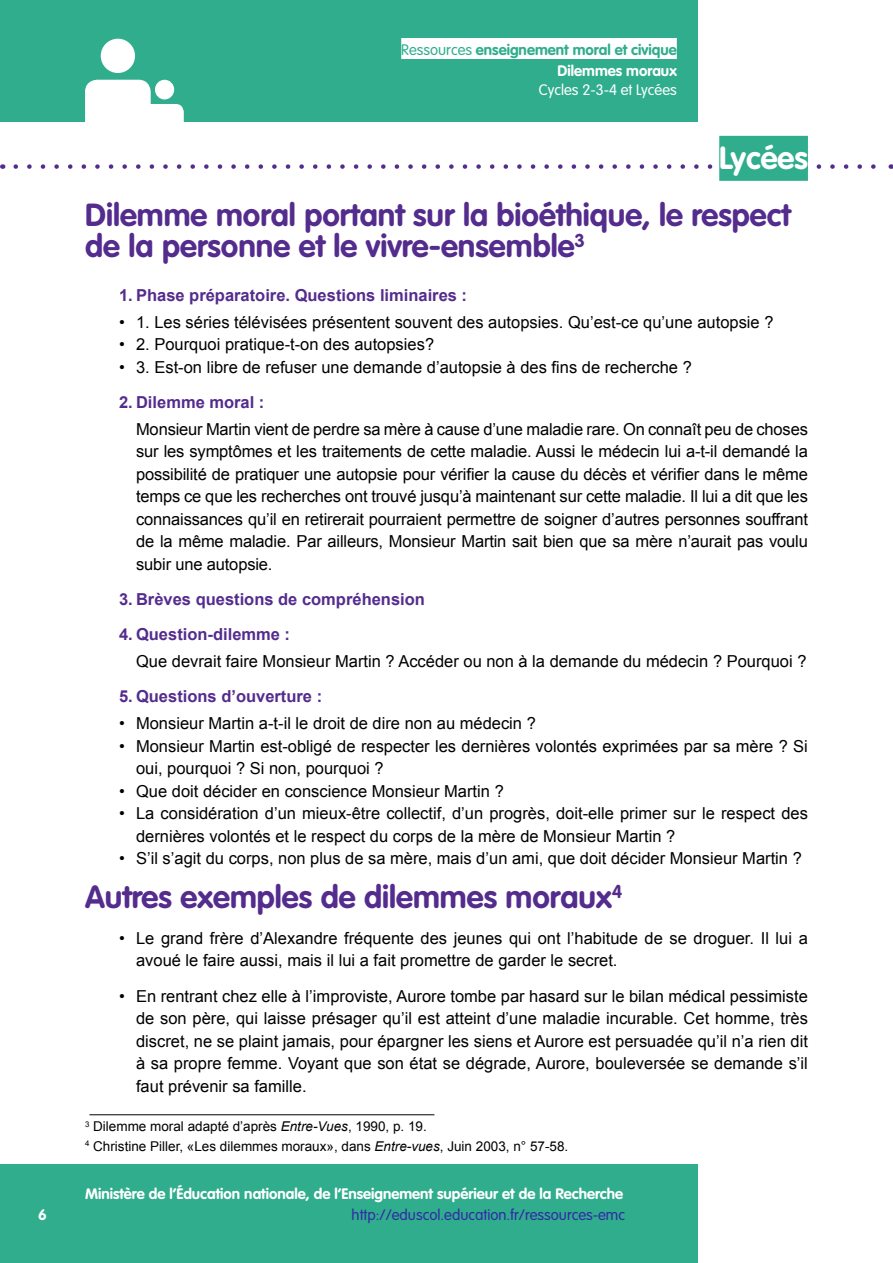
<style>
.page{position:relative;width:893px;height:1263px;background:#fff}
.page>*{position:absolute;margin:0;border:0;box-sizing:border-box;transform-origin:0 0}
.Titre_3{font:700 31.5px/31.5px "VAG Rounded Std";color:#542c8d}
.Titre_1{font:700 31.5px "VAG Rounded Std";color:#fff}
.t1{font:16.5px/22.5px "Arial";color:#000}
.t2{font:700 16.5px "Arial";color:#542c8d}
.t3{font:700 15px "VAG Rounded Std";color:#fff}
.t4{font:700 15px/21px "VAG Rounded Std";color:#2fad8d;text-align:right}
.t5{font:300 15px "VAG Rounded Std";color:#3229a7}
.t6{font:300 15px "VAG Rounded Std";color:#fff}
.t7{font:13.5px "Arial";color:#000}
.s1{font-weight:300}
.s2{color:#fff}
.s3{font-style:italic}
</style>
<div class="page">
<div style="left:0;top:0;width:697px;height:122px;background:#2fad8d"></div>
<div style="left:155px;top:80px;width:19px;height:19px;background:#fff;border-radius:50%"></div>
<div style="left:85px;top:80px;width:66px;height:86px;background:#fff;border-radius:12px"></div>
<div style="left:134px;top:104px;width:50px;height:62px;background:#fff;border-radius:8px"></div>
<div style="left:101px;top:39px;width:34px;height:34px;background:#fff;border-radius:50%"></div>
<div style="left:401px;top:38px;width:276px;height:21px;background:#fff"></div>
<div style="left:0;top:1164px;width:697px;height:99px;background:#2fad8d"></div>
<svg style="left:16px;top:164px;width:860px;height:5px"></svg>
<div style="left:719px;top:136px;width:89px;height:45px;background:#2fad8d"></div>
<hr style="left:89px;top:1114px;width:345px;height:1px;background:#000">
<p class="t4" style="left:401px;top:39px;width:277px"><span class="s1">Ressources</span> enseignement moral et civique<br><span class="s2">Dilemmes moraux</span></p>
<p class="t6" style="left:539px;top:81px;width:139px">Cycles 2-3-4 et Lycées</p>
<h1 class="Titre_1" style="left:719px;top:139px;width:90px">Lycées</h1>
<p class="Titre_3" style="left:85px;top:200px;width:707px">Dilemme moral portant sur la bioéthique, le respect de la personne et le vivre-ensemble<sup>3</sup></p>
<p class="t2" style="left:119px;top:284px;width:350px">1. Phase préparatoire. Questions liminaires :</p>
<p class="t1" style="left:119px;top:311px;width:656px">• 1. Les séries télévisées présentent souvent des autopsies. Qu’est-ce qu’une autopsie ?</p>
<p class="t1" style="left:119px;top:333px;width:317px">• 2. Pourquoi pratique-t-on des autopsies?</p>
<p class="t1" style="left:119px;top:356px;width:574px">• 3. Est-on libre de refuser une demande d’autopsie à des fins de recherche ?</p>
<p class="t2" style="left:119px;top:391px;width:147px">2. Dilemme moral :</p>
<p class="t1" style="left:136px;top:418px;width:673px;text-align:justify">Monsieur Martin vient de perdre sa mère à cause d’une maladie rare. On connaît peu de choses sur les symptômes et les traitements de cette maladie. Aussi le médecin lui a-t-il demandé la possibilité de pratiquer une autopsie pour vérifier la cause du décès et vérifier dans le même temps ce que les recherches ont trouvé jusqu’à maintenant sur cette maladie. Il lui a dit que les connaissances qu’il en retirerait pourraient permettre de soigner d’autres personnes souffrant de la même maladie. Par ailleurs, Monsieur Martin sait bien que sa mère n’aurait pas voulu subir une autopsie.</p>
<p class="t2" style="left:119px;top:588px;width:307px">3. Brèves questions de compréhension</p>
<p class="t2" style="left:119px;top:624px;width:173px">4. Question-dilemme :</p>
<p class="t1" style="left:136px;top:650px;width:672px">Que devrait faire Monsieur Martin ? Accéder ou non à la demande du médecin ? Pourquoi ?</p>
<p class="t2" style="left:119px;top:686px;width:205px">5. Questions d’ouverture :</p>
<p class="t1" style="left:119px;top:712px;width:418px">• Monsieur Martin a-t-il le droit de dire non au médecin ?</p>
<p class="t1" style="left:136px;top:735px;width:673px;text-indent:-17px">• Monsieur Martin est-obligé de respecter les dernières volontés exprimées par sa mère ? Si oui, pourquoi ? Si non, pourquoi ?</p>
<p class="t1" style="left:119px;top:780px;width:386px">• Que doit décider en conscience Monsieur Martin ?</p>
<p class="t1" style="left:136px;top:802px;width:673px;text-indent:-17px">• La considération d’un mieux-être collectif, d’un progrès, doit-elle primer sur le respect des dernières volontés et le respect du corps de la mère de Monsieur Martin ?</p>
<p class="t1" style="left:119px;top:847px;width:684px">• S’il s’agit du corps, non plus de sa mère, mais d’un ami, que doit décider Monsieur Martin ?</p>
<h3 class="Titre_3" style="left:85px;top:883px;width:539px">Autres exemples de dilemmes moraux<sup>4</sup></h3>
<p class="t1" style="left:136px;top:927px;width:673px;text-indent:-17px">• Le grand frère d’Alexandre fréquente des jeunes qui ont l’habitude de se droguer. Il lui a avoué le faire aussi, mais il lui a fait promettre de garder le secret.</p>
<p class="t1" style="left:136px;top:985px;width:673px;text-align:justify;text-indent:-17px">• En rentrant chez elle à l’improviste, Aurore tombe par hasard sur le bilan médical pessimiste de son père, qui laisse présager qu’il est atteint d’une maladie incurable. Cet homme, très discret, ne se plaint jamais, pour épargner les siens et Aurore est persuadée qu’il n’a rien dit à sa propre femme. Voyant que son état se dégrade, Aurore, bouleversée se demande s’il faut prévenir sa famille.</p>
<p class="t7" style="left:85px;top:1118px;width:343px"><sup>3</sup> Dilemme moral adapté d’après <span class="s3">Entre-Vues</span>, 1990, p. 19.</p>
<p class="t7" style="left:85px;top:1137px;width:485px"><sup>4</sup> Christine Piller, «Les dilemmes moraux», dans <span class="s3">Entre-vues</span>, Juin 2003, n° 57-58.</p>
<p class="t3" style="left:85px;top:1185px;width:540px">Ministère de l’Éducation nationale, de l’Enseignement supérieur et de la Recherche</p>
<p class="t3" style="left:38px;top:1206px;width:10px">6</p>
<p class="t5" style="left:352px;top:1206px;width:275px">http://eduscol.education.fr/ressources-emc</p>
</div>
